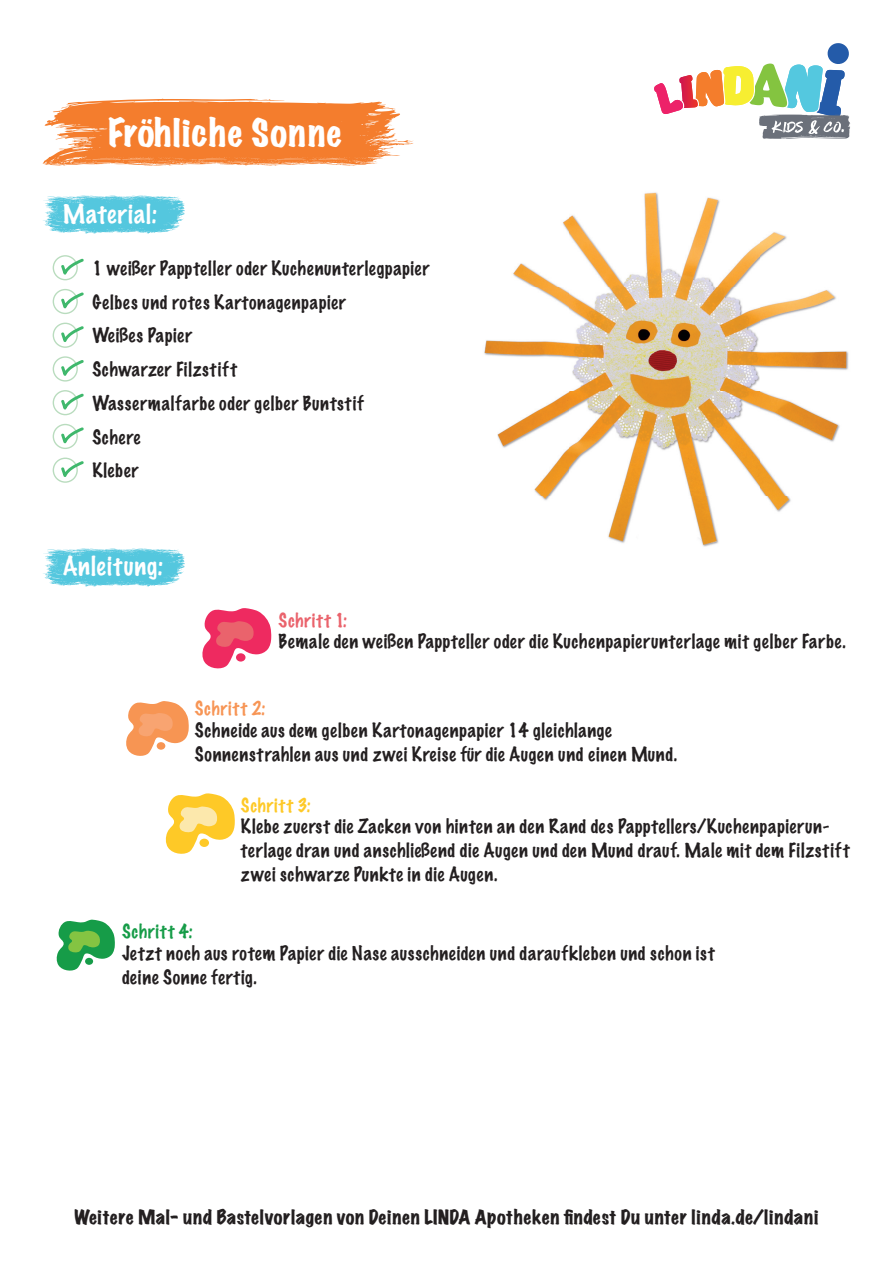
<style>
.page{position:relative;width:893px;height:1263px;background:#fff}
.page>*{position:absolute;margin:0;border:0;box-sizing:border-box;transform-origin:0 0}
.t1{font:expanded 34.5px "Marker Felt";letter-spacing:.04em;color:#fff}
.t2{font:100 24px "Marker Felt";letter-spacing:.045em;color:#fff}
.t3{font:100 18px/24px "Marker Felt";letter-spacing:.04em;color:#231f20}
.t4{font:expanded 18px "Marker Felt";letter-spacing:.035em;color:#231f20}
.t5{font:100 17.55px "Marker Felt";letter-spacing:.05em;color:#ea636c}
.t6{font:100 17.55px "Marker Felt";letter-spacing:.05em;color:#f79555}
.t7{font:100 17.55px "Marker Felt";letter-spacing:.05em;color:#fec927}
.t8{font:100 17.55px "Marker Felt";letter-spacing:.05em;color:#169c48}
</style>
<div class="page">
<svg style="left:654px;top:43px;width:196px;height:96px"></svg>
<svg style="left:202px;top:608px;width:69px;height:61px"></svg>
<div style="left:236px;top:653px;width:9px;height:8px;background:#ee2d62;border-radius:50%"></div>
<svg style="left:126px;top:701px;width:63px;height:55px"></svg>
<div style="left:157px;top:742px;width:8px;height:8px;background:#f79553;border-radius:50%"></div>
<svg style="left:165px;top:793px;width:70px;height:61px"></svg>
<div style="left:199px;top:839px;width:10px;height:8px;background:#fec927;border-radius:50%"></div>
<svg style="left:56px;top:919px;width:59px;height:52px"></svg>
<div style="left:85px;top:958px;width:8px;height:7px;background:#169c48;border-radius:50%"></div>
<svg style="left:43px;top:196px;width:142px;height:38px;background:#73d1e4"></svg>
<svg style="left:43px;top:548px;width:142px;height:39px;background:#77d2e4"></svg>
<svg style="left:43px;top:98px;width:371px;height:68px"></svg>
<svg style="left:53px;top:255px;width:31px;height:25px"></svg>
<svg style="left:53px;top:289px;width:31px;height:25px"></svg>
<svg style="left:53px;top:424px;width:31px;height:25px"></svg>
<svg style="left:53px;top:458px;width:31px;height:25px"></svg>
<svg style="left:53px;top:323px;width:31px;height:25px"></svg>
<svg style="left:53px;top:356px;width:31px;height:26px"></svg>
<svg style="left:53px;top:390px;width:31px;height:25px"></svg>
<img style="left:484px;top:192px;width:365px;height:355px">
<h1 class="t1" style="left:109px;top:115px;width:235px">Fröhliche Sonne</h1>
<h2 class="t2" style="left:63px;top:202px;width:96px">Material:</h2>
<p class="t3" style="left:92px;top:252px;width:338px;line-height:33.8px">1 weißer Pappteller oder Kuchenunterlegpapier<br>Gelbes und rotes Kartonagenpapier</p>
<p class="t3" style="left:92px;top:320px;width:273px;line-height:33.8px">Weißes Papier<br>Schwarzer Filzstift<br>Wassermalfarbe oder gelber Buntstif</p>
<p class="t3" style="left:92px;top:421px;width:49px;line-height:33.8px">Schere<br>Kleber</p>
<h2 class="t2" style="left:63px;top:554px;width:102px">Anleitung:</h2>
<p class="t5" style="left:279px;top:612px;width:70px">Schritt 1:</p>
<p class="t3" style="left:279px;top:631px;width:569px">Bemale den weißen Pappteller oder die Kuchenpapierunterlage mit gelber Farbe.</p>
<p class="t6" style="left:195px;top:700px;width:72px">Schritt 2:</p>
<p class="t3" style="left:195px;top:719px;width:484px">Schneide aus dem gelben Kartonagenpapier 14 gleichlange<br>Sonnenstrahlen aus und zwei Kreise für die Augen und einen Mund.</p>
<p class="t7" style="left:241px;top:797px;width:71px">Schritt 3:</p>
<p class="t3" style="left:241px;top:816px;width:610px">Klebe zuerst die Zacken von hinten an den Rand des Papptellers/Kuchenpapierun&shy;terlage dran und anschließend die Augen und den Mund drauf. Male mit dem Filzstift zwei schwarze Punkte in die Augen.</p>
<p class="t8" style="left:122px;top:923px;width:72px">Schritt 4:</p>
<p class="t3" style="left:122px;top:942px;width:594px">Jetzt noch aus rotem Papier die Nase ausschneiden und daraufkleben und schon ist deine Sonne fertig.</p>
<p class="t4" style="left:75px;top:1208px;width:745px">Weitere Mal- und Bastelvorlagen von Deinen LINDA Apotheken findest Du unter linda.de/lindani</p>
</div>
